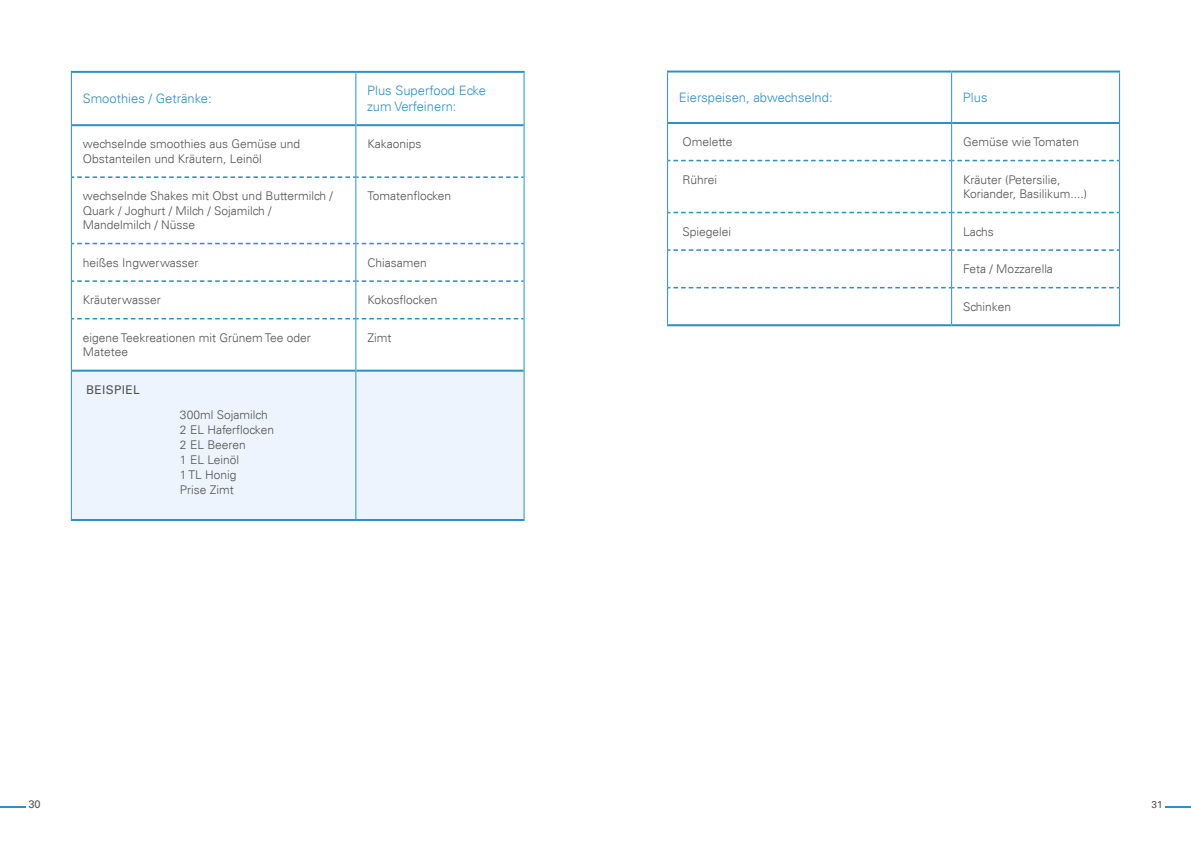
<style>
.page{position:relative;width:1191px;height:842px;background:#fff}
.page>*{position:absolute;margin:0;border:0;box-sizing:border-box;transform-origin:0 0}
.t1{font:300 13px/15.6px "Univers LT";color:#2d90c3}
.t2{font:300 12px/14.4px "Univers LT";color:#525252}
.t3{font:500 12px "Univers CE";color:#525252}
.t4{font:500 11px "Univers CE";color:#525252}
.t5{font:500 10px "Univers CE";color:#525252}
</style>
<div class="page">
<hr style="left:0;top:806px;width:26px;height:2px;background:#2d90c3">
<hr style="left:1165px;top:806px;width:26px;height:2px;background:#2d90c3">
<div style="left:72px;top:372px;width:451px;height:147px;background:#edf4fd"></div>
<hr style="left:71px;top:71px;width:285px;height:2px;background:#2d90c3">
<hr style="left:356px;top:71px;width:168px;height:2px;background:#2d90c3">
<hr style="left:72px;top:124px;width:283px;height:2px;background:#2d90c3">
<hr style="left:356px;top:124px;width:167px;height:2px;background:#2d90c3">
<svg style="left:72px;top:176px;width:451px;height:2px"></svg>
<svg style="left:72px;top:243px;width:451px;height:1px"></svg>
<svg style="left:72px;top:280px;width:451px;height:2px"></svg>
<svg style="left:72px;top:318px;width:451px;height:1px"></svg>
<hr style="left:72px;top:370px;width:283px;height:2px;background:#2d90c3">
<hr style="left:356px;top:370px;width:167px;height:2px;background:#2d90c3">
<hr style="left:71px;top:73px;width:1px;height:52px;background:#2d90c3">
<hr style="left:355px;top:73px;width:1px;height:52px;background:#2d90c3">
<hr style="left:523px;top:73px;width:1px;height:52px;background:#2d90c3">
<hr style="left:71px;top:125px;width:1px;height:52px;background:#2d90c3">
<hr style="left:355px;top:125px;width:1px;height:52px;background:#2d90c3">
<hr style="left:523px;top:125px;width:1px;height:52px;background:#2d90c3">
<hr style="left:71px;top:177px;width:1px;height:67px;background:#2d90c3">
<hr style="left:355px;top:177px;width:1px;height:67px;background:#2d90c3">
<hr style="left:523px;top:177px;width:1px;height:67px;background:#2d90c3">
<hr style="left:71px;top:244px;width:1px;height:37px;background:#2d90c3">
<hr style="left:355px;top:244px;width:1px;height:37px;background:#2d90c3">
<hr style="left:523px;top:244px;width:1px;height:37px;background:#2d90c3">
<hr style="left:71px;top:281px;width:1px;height:38px;background:#2d90c3">
<hr style="left:355px;top:281px;width:1px;height:38px;background:#2d90c3">
<hr style="left:523px;top:281px;width:1px;height:38px;background:#2d90c3">
<hr style="left:71px;top:319px;width:1px;height:52px;background:#2d90c3">
<hr style="left:355px;top:319px;width:1px;height:52px;background:#2d90c3">
<hr style="left:523px;top:319px;width:1px;height:52px;background:#2d90c3">
<hr style="left:71px;top:371px;width:1px;height:148px;background:#2d90c3">
<hr style="left:355px;top:371px;width:1px;height:148px;background:#2d90c3">
<hr style="left:523px;top:371px;width:1px;height:148px;background:#2d90c3">
<hr style="left:71px;top:519px;width:285px;height:2px;background:#2d90c3">
<hr style="left:356px;top:519px;width:168px;height:2px;background:#2d90c3">
<svg style="left:668px;top:160px;width:451px;height:1px"></svg>
<svg style="left:668px;top:212px;width:451px;height:1px"></svg>
<svg style="left:668px;top:249px;width:451px;height:2px"></svg>
<svg style="left:668px;top:287px;width:451px;height:1px"></svg>
<hr style="left:667px;top:324px;width:284px;height:2px;background:#2d90c3">
<hr style="left:951px;top:324px;width:169px;height:2px;background:#2d90c3">
<hr style="left:667px;top:71px;width:284px;height:2px;background:#2d90c3">
<hr style="left:951px;top:71px;width:169px;height:2px;background:#2d90c3">
<hr style="left:668px;top:122px;width:283px;height:2px;background:#2d90c3">
<hr style="left:952px;top:122px;width:167px;height:2px;background:#2d90c3">
<hr style="left:667px;top:73px;width:1px;height:50px;background:#2d90c3">
<hr style="left:951px;top:73px;width:1px;height:50px;background:#2d90c3">
<hr style="left:1119px;top:73px;width:1px;height:50px;background:#2d90c3">
<hr style="left:667px;top:123px;width:1px;height:38px;background:#2d90c3">
<hr style="left:951px;top:123px;width:1px;height:38px;background:#2d90c3">
<hr style="left:1119px;top:123px;width:1px;height:38px;background:#2d90c3">
<hr style="left:667px;top:161px;width:1px;height:52px;background:#2d90c3">
<hr style="left:951px;top:161px;width:1px;height:52px;background:#2d90c3">
<hr style="left:1119px;top:161px;width:1px;height:52px;background:#2d90c3">
<hr style="left:667px;top:213px;width:1px;height:37px;background:#2d90c3">
<hr style="left:951px;top:213px;width:1px;height:37px;background:#2d90c3">
<hr style="left:1119px;top:213px;width:1px;height:37px;background:#2d90c3">
<hr style="left:667px;top:250px;width:1px;height:38px;background:#2d90c3">
<hr style="left:951px;top:250px;width:1px;height:38px;background:#2d90c3">
<hr style="left:1119px;top:250px;width:1px;height:38px;background:#2d90c3">
<hr style="left:667px;top:288px;width:1px;height:36px;background:#2d90c3">
<hr style="left:951px;top:288px;width:1px;height:36px;background:#2d90c3">
<hr style="left:1119px;top:288px;width:1px;height:36px;background:#2d90c3">
<p class="t1" style="left:83px;top:91px;width:131px">Smoothies / Getränke:</p>
<p class="t1" style="left:367px;top:83px;width:120px">Plus Superfood Ecke zum Verfeinern:</p>
<p class="t2" style="left:83px;top:137px;width:219px">wechselnde smoothies aus Gemüse und<br>Obstanteilen und Kräutern, Leinöl</p>
<p class="t2" style="left:367px;top:137px;width:56px">Kakaonips</p>
<p class="t2" style="left:83px;top:189px;width:251px">wechselnde Shakes mit Obst und Buttermilch /<br>Quark / Joghurt / Milch / Sojamilch /<br>Mandelmilch / Nüsse</p>
<p class="t2" style="left:367px;top:189px;width:85px">Tomatenflocken</p>
<p class="t2" style="left:83px;top:255px;width:117px">heißes Ingwerwasser</p>
<p class="t2" style="left:367px;top:255px;width:61px">Chiasamen</p>
<p class="t2" style="left:83px;top:293px;width:79px">Kräuterwasser</p>
<p class="t2" style="left:367px;top:293px;width:72px">Kokosflocken</p>
<p class="t2" style="left:83px;top:330px;width:229px">eigene Teekreationen mit Grünem Tee oder<br>Matetee</p>
<p class="t2" style="left:367px;top:330px;width:25px">Zimt</p>
<p class="t3" style="left:86px;top:383px;width:16px">BEISPIEL</p>
<p class="t2" style="left:180px;top:408px;width:96px;line-height:15px">300ml Sojamilch<br>2 EL Haferflocken<br>2 EL Beeren<br>1 EL Leinöl<br>1 TL Honig<br>Prise Zimt</p>
<p class="t1" style="left:679px;top:90px;width:155px">Eierspeisen, abwechselnd:</p>
<p class="t1" style="left:963px;top:90px;width:26px">Plus</p>
<p class="t2" style="left:682px;top:135px;width:52px">Omelette</p>
<p class="t2" style="left:963px;top:135px;width:117px">Gemüse wie Tomaten</p>
<p class="t2" style="left:682px;top:172px;width:36px">Rührei</p>
<p class="t2" style="left:963px;top:172px;width:125px">Kräuter (Petersilie,<br>Koriander, Basilikum....)</p>
<p class="t2" style="left:682px;top:224px;width:50px">Spiegelei</p>
<p class="t2" style="left:963px;top:224px;width:32px">Lachs</p>
<p class="t2" style="left:963px;top:262px;width:91px">Feta / Mozzarella</p>
<p class="t2" style="left:963px;top:299px;width:49px">Schinken</p>
<p class="t4" style="left:28px;top:798px;width:14px">30</p>
<p class="t5" style="left:1151px;top:799px;width:13px">31</p>
</div>
